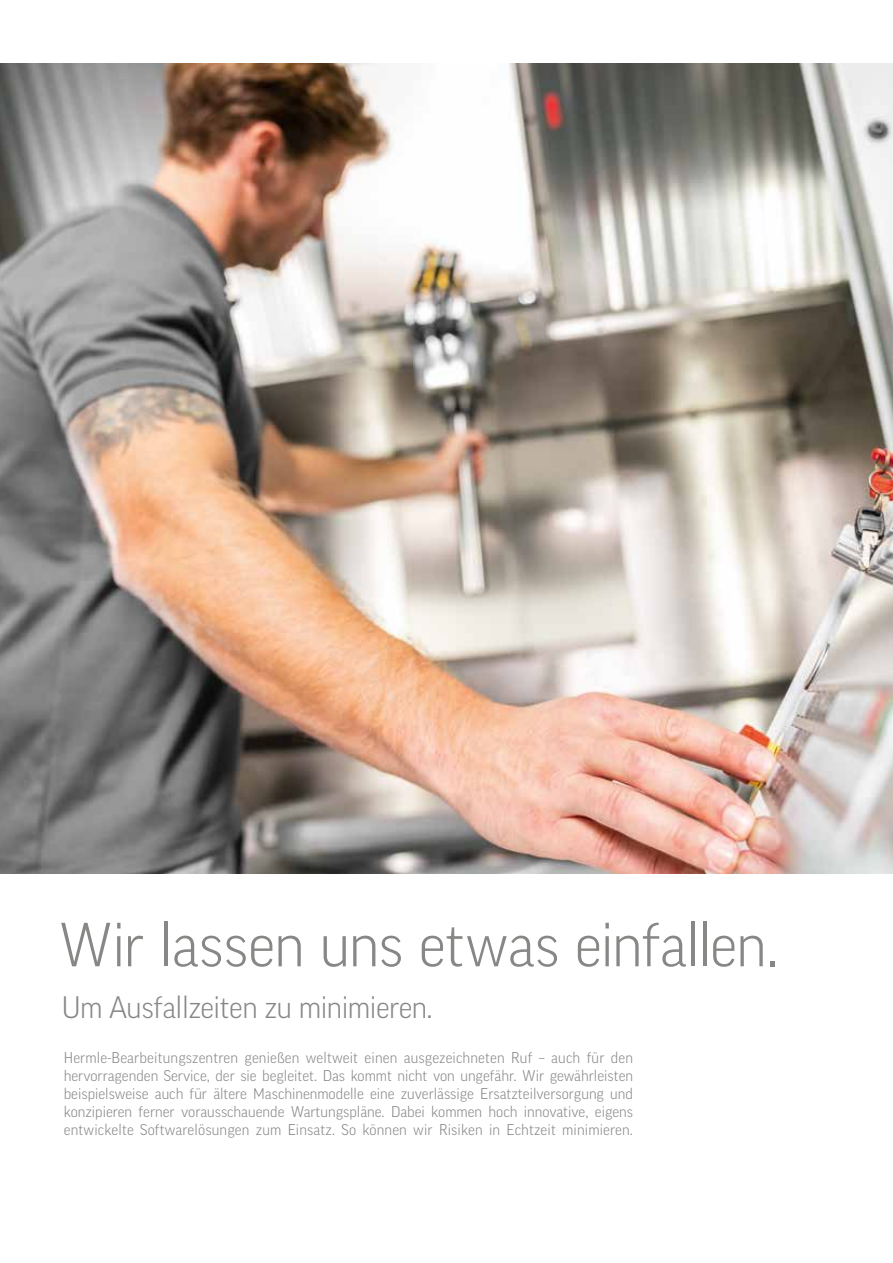
<style>
.page{position:relative;width:893px;height:1263px;background:#fff}
.page>*{position:absolute;margin:0;border:0;box-sizing:border-box;transform-origin:0 0}
.t1{font:300 60px "Good Pro";letter-spacing:-.015em;color:#878786}
.t2{font:300 30px "Good Pro";letter-spacing:-.015em;color:#878786}
.t3{font:300 15px/18px "Good Pro";letter-spacing:.01em;color:#878786;text-align:justify}
</style>
<div class="page">
<img style="left:0;top:64px;width:893px;height:810px">
<h1 class="t1" style="left:58px;top:910px;width:721px">Wir lassen uns etwas einfallen.</h1>
<h2 class="t2" style="left:62px;top:990px;width:372px">Um Ausfallzeiten zu minimieren.</h2>
<p class="t3" style="left:64px;top:1049px;width:571px">Hermle-Bearbeitungszentren genießen weltweit einen ausgezeichneten Ruf – auch für den hervorragenden Service, der sie begleitet. Das kommt nicht von ungefähr. Wir gewährleisten beispielsweise auch für ältere Maschinenmodelle eine zuverlässige Ersatzteilversorgung und konzipieren ferner vorausschauende Wartungspläne. Dabei kommen hoch innovative, eigens entwickelte Softwarelösungen zum Einsatz. So können wir Risiken in Echtzeit minimieren.</p>
</div>
